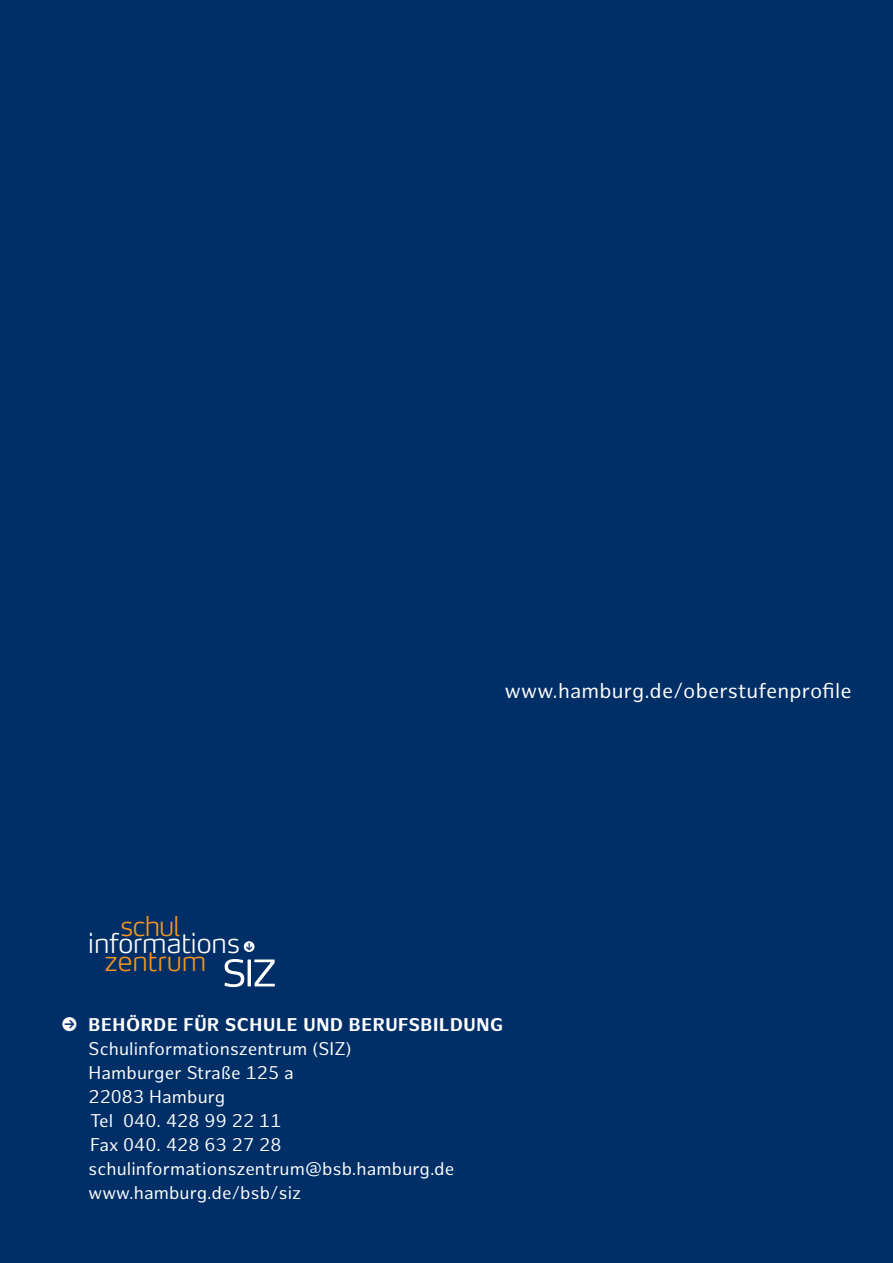
<style>
.page{position:relative;width:893px;height:1263px;background:#002f67}
.page>*{position:absolute;margin:0;border:0;box-sizing:border-box;transform-origin:0 0}
.t1{font:200 26.85px "Max Pro";color:#f7941e}
.t2{font:200 26.85px "Max Pro";color:#fff}
.t3{font:21px "Hamburg Sans";letter-spacing:.01em;color:#fff}
.t4{font:18px/24px "Hamburg Sans";letter-spacing:.005em;color:#fff}
.s1{font-weight:700}
</style>
<div class="page">
<svg style="left:224px;top:959px;width:51px;height:28px"></svg>
<svg style="left:244px;top:941px;width:10px;height:11px"></svg>
<h1 class="t1" style="left:120px;top:905px;width:62px">schul</h1>
<h1 class="t2" style="left:88px;top:922px;width:153px">informations</h1>
<h1 class="t1" style="left:104px;top:940px;width:103px">zentrum</h1>
<p class="t3" style="left:505px;top:679px;width:348px">www.hamburg.de/oberstufenprofile</p>
<p class="t4" style="left:89px;top:1014px;width:416px;text-indent:-27px">● <span class="s1">BEHÖRDE FÜR SCHULE UND BERUFSBILDUNG<br></span>Schulinformationszentrum (SIZ)<br>Hamburger Straße 125 a<br>22083 Hamburg<br>Tel 040. 428 99 22 11<br>Fax 040. 428 63 27 28 schulinformationszentrum@bsb.hamburg.de www.hamburg.de/bsb/siz</p>
</div>
